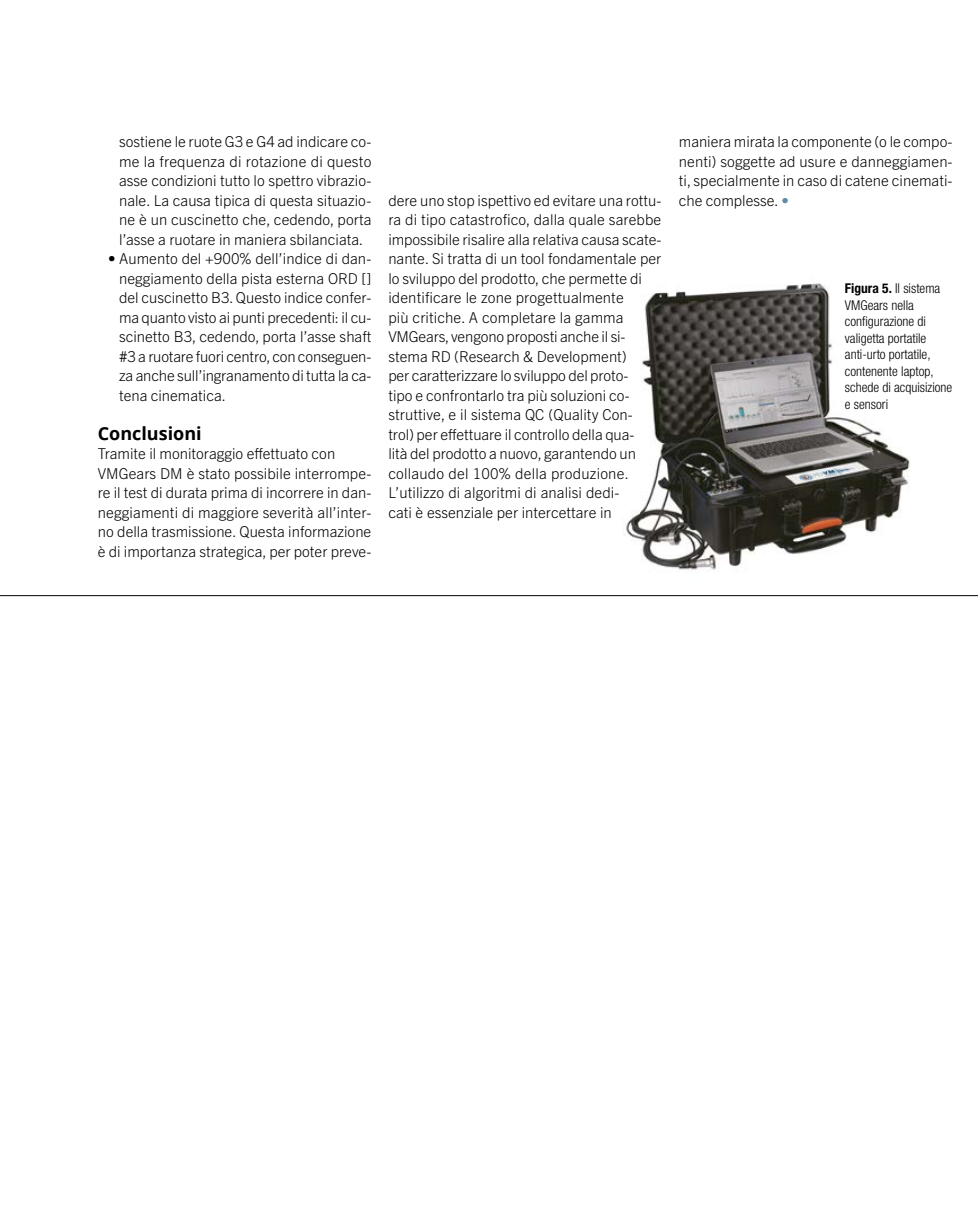
<style>
.page{position:relative;width:978px;height:1212px;background:#fff}
.page>*{position:absolute;margin:0;border:0;box-sizing:border-box;transform-origin:0 0}
.OT22_titolino{font:700 18px "Open Sans";color:#000}
.OT22_testo{font:300 15px/19.5px "Trade Gothic Next LT Pro";color:#000;text-align:justify}
.OT22_testo_rientrato{font:300 15px/19.5px "Trade Gothic Next LT Pro";letter-spacing:-.01em;color:#000;text-align:justify}
.OT22_dida_persona_corpo{font:300 condensed 13.5px/16.5px "Helvetica Neue LT Std";color:#000}
.s1{color:#5e8ba8}
.s2{font-weight:700}
</style>
<div class="page">
<img style="left:623px;top:283px;width:287px;height:287px">
<hr style="left:0;top:595px;width:978px;height:1px;background:#000">
<p class="OT22_testo" style="left:119px;top:131px;width:254px">sostiene le ruote G3 e G4 ad indicare co&shy;me la frequenza di rotazione di questo asse condizioni tutto lo spettro vibrazio&shy;nale. La causa tipica di questa situazio&shy;ne è un cuscinetto che, cedendo, porta l’asse a ruotare in maniera sbilanciata.</p>
<p class="OT22_testo_rientrato" style="left:119px;top:248px;width:254px;text-indent:-11px">• Aumento del +900% dell’indice di dan&shy;neggiamento della pista esterna ORD [] del cuscinetto B3. Questo indice confer&shy;ma quanto visto ai punti precedenti: il cu&shy;scinetto B3, cedendo, porta l’asse shaft #3 a ruotare fuori centro, con conseguen&shy;za anche sull’ingranamento di tutta la ca&shy;tena cinematica.</p>
<p class="OT22_titolino" style="left:98px;top:420px;width:105px">Conclusioni</p>
<p class="OT22_testo" style="left:98px;top:443px;width:239px">Tramite il monitoraggio effettuato con</p>
<p class="OT22_testo" style="left:98px;top:462px;width:275px">VMGears DM è stato possibile interrompe&shy;re il test di durata prima di incorrere in dan&shy;neggiamenti di maggiore severità all’inter&shy;no della trasmissione. Questa informazione è di importanza strategica, per poter preve-</p>
<p class="OT22_testo" style="left:388px;top:189px;width:275px;text-align:left">dere uno stop ispettivo ed evitare una rottu&shy;ra di tipo catastrofico, dalla quale sarebbe impossibile risalire alla relativa causa scate&shy;nante. Si tratta di un tool fondamentale per lo sviluppo del prodotto, che permette di identificare le zone progettualmente<br>più critiche. A completare la gamma VMGears, vengono proposti anche il si&shy;stema RD (Research &amp; Development)<br>per caratterizzare lo sviluppo del proto-<br>tipo e confrontarlo tra più soluzioni co&shy;struttive, e il sistema QC (Quality Con&shy;trol) per effettuare il controllo della qua-<br>lità del prodotto a nuovo, garantendo un collaudo del 100% della produzione.<br>L’utilizzo di algoritmi di analisi dedi-<br>cati è essenziale per intercettare in</p>
<p class="OT22_testo" style="left:679px;top:131px;width:275px">maniera mirata la componente (o le compo&shy;nenti) soggette ad usure e danneggiamen&shy;ti, specialmente in caso di catene cinemati&shy;che complesse. <span class="s1">•</span></p>
<p class="OT22_dida_persona_corpo" style="left:845px;top:280px;width:109px"><span class="s2">Figura 5.</span> Il sistema<br>VMGears nella configurazione di valigetta portatile anti-urto portatile, contenente laptop, schede di acquisizione e sensori</p>
</div>
